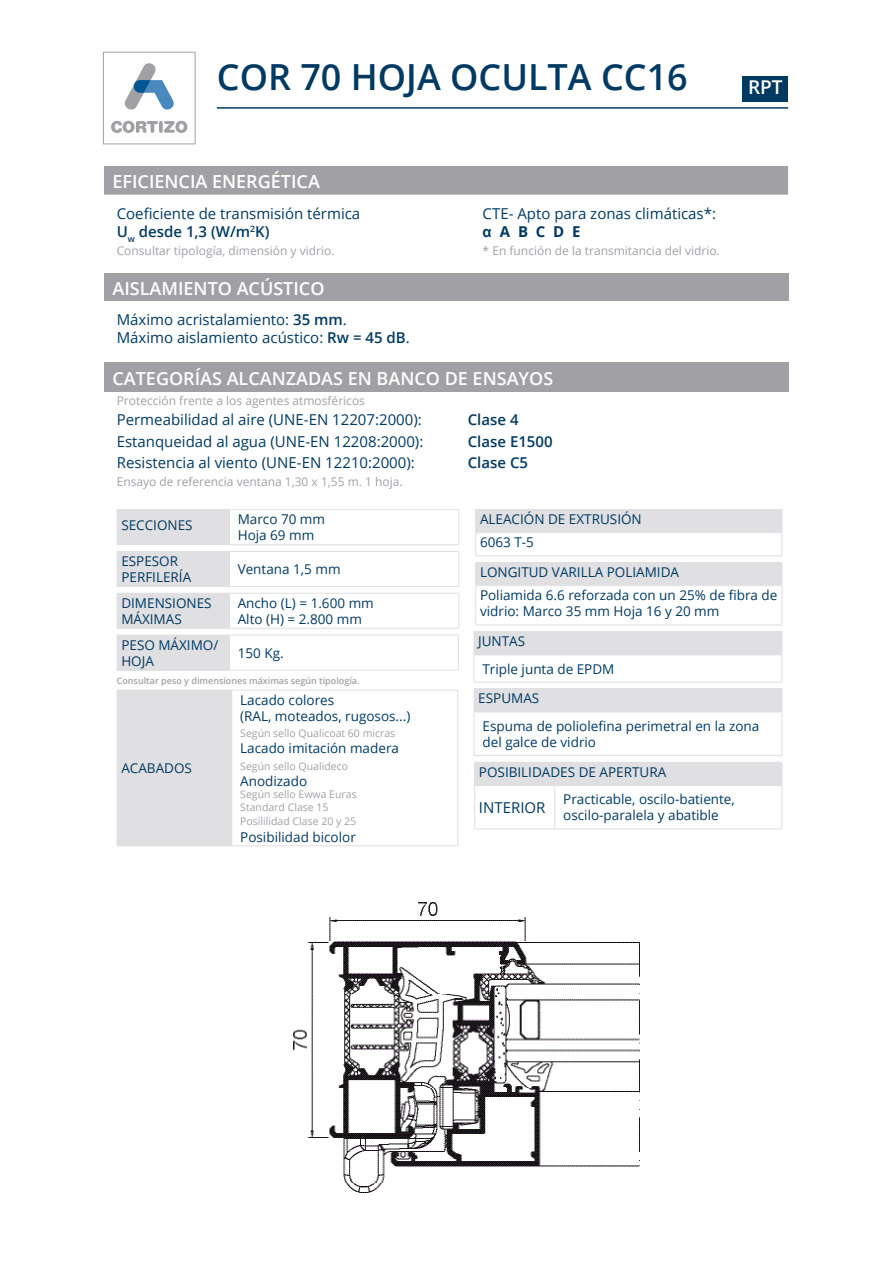
<style>
.page{position:relative;width:893px;height:1263px;background:#fff}
.page>*{position:absolute;margin:0;border:0;box-sizing:border-box;transform-origin:0 0}
.t1{font:600 36px "Open Sans";color:#003a62}
.t2{font:600 19.05px "Open Sans";color:#fff}
.titulos_apartdos{font:600 18px "Open Sans";color:#fff}
.Datos{font:15px "Open Sans";color:#003a62}
.Datos_bold{font:15px "Open Sans";color:#003a62}
.Datos-2{font:600 15px "Open Sans";color:#003a62}
.Datos_bold-2{font:600 15px "Open Sans";color:#003a62}
.Datos_bold-3{font:700 15px "Open Sans";color:#003a62}
.Datos-3{font:13.5px/16.2px "Open Sans";color:#003a62}
.titulos_apartdos-2{font:13.5px/16.2px "Open Sans";color:#003a62}
.Datos-4{font:12px "Open Sans";color:#a1a1a5}
.Datos_bold-4{font:12px "Open Sans";color:#a1a1a5}
.Datos-5{font:10.5px "Open Sans";color:#a1a1a5}
.t3{font:600 9px "Open Sans";color:#a1a1a5}
.s1{font-family:"Arial"}
.s2{font-weight:600}
</style>
<div class="page">
<svg style="left:103px;top:52px;width:93px;height:92px"></svg>
<div style="left:104px;top:166px;width:684px;height:29px;background:#a1a1a5"></div>
<div style="left:104px;top:274px;width:684px;height:27px;background:#a1a1a5"></div>
<div style="left:104px;top:362px;width:685px;height:29px;background:#a1a1a5"></div>
<div style="left:117px;top:510px;width:112px;height:35px;background:#e0e0e2"></div>
<hr style="left:229px;top:509px;width:230px;height:1px;background:#e0e0e2">
<hr style="left:458px;top:510px;width:1px;height:34px;background:#e0e0e2">
<hr style="left:229px;top:544px;width:230px;height:1px;background:#e0e0e2">
<hr style="left:117px;top:509px;width:112px;height:1px;background:#e0e0e2">
<hr style="left:229px;top:510px;width:1px;height:34px;background:#e0e0e2">
<div style="left:117px;top:551px;width:112px;height:35px;background:#e0e0e2"></div>
<hr style="left:229px;top:551px;width:230px;height:1px;background:#e0e0e2">
<hr style="left:229px;top:552px;width:1px;height:34px;background:#e0e0e2">
<hr style="left:458px;top:552px;width:1px;height:34px;background:#e0e0e2">
<hr style="left:117px;top:586px;width:112px;height:1px;background:#e0e0e2">
<hr style="left:229px;top:586px;width:230px;height:1px;background:#e0e0e2">
<div style="left:117px;top:593px;width:112px;height:35px;background:#e0e0e2"></div>
<hr style="left:229px;top:593px;width:230px;height:1px;background:#e0e0e2">
<hr style="left:229px;top:594px;width:1px;height:34px;background:#e0e0e2">
<hr style="left:458px;top:594px;width:1px;height:34px;background:#e0e0e2">
<hr style="left:117px;top:628px;width:112px;height:1px;background:#e0e0e2">
<hr style="left:229px;top:628px;width:230px;height:1px;background:#e0e0e2">
<div style="left:117px;top:635px;width:112px;height:35px;background:#e0e0e2"></div>
<hr style="left:229px;top:635px;width:230px;height:1px;background:#e0e0e2">
<hr style="left:229px;top:635px;width:1px;height:35px;background:#e0e0e2">
<hr style="left:458px;top:635px;width:1px;height:35px;background:#e0e0e2">
<hr style="left:117px;top:670px;width:112px;height:1px;background:#e0e0e2">
<hr style="left:229px;top:670px;width:230px;height:1px;background:#e0e0e2">
<div style="left:117px;top:690px;width:115px;height:156px;background:#e0e0e2"></div>
<hr style="left:232px;top:690px;width:226px;height:1px;background:#e0e0e2">
<hr style="left:457px;top:690px;width:1px;height:155px;background:#e0e0e2">
<hr style="left:232px;top:845px;width:226px;height:1px;background:#e0e0e2">
<div style="left:476px;top:510px;width:306px;height:23px;background:#e0e0e2"></div>
<hr style="left:475px;top:509px;width:307px;height:1px;background:#e0e0e2">
<svg style="left:475px;top:510px;width:1px;height:45px"></svg>
<svg style="left:782px;top:510px;width:1px;height:45px"></svg>
<hr style="left:475px;top:555px;width:307px;height:1px;background:#e0e0e2">
<div style="left:476px;top:563px;width:306px;height:23px;background:#e0e0e2"></div>
<hr style="left:475px;top:562px;width:307px;height:1px;background:#e0e0e2">
<svg style="left:475px;top:563px;width:1px;height:22px"></svg>
<svg style="left:782px;top:563px;width:1px;height:22px"></svg>
<hr style="left:475px;top:585px;width:307px;height:1px;background:#e0e0e2">
<hr style="left:475px;top:586px;width:1px;height:39px;background:#e0e0e2">
<hr style="left:782px;top:586px;width:1px;height:39px;background:#e0e0e2">
<hr style="left:475px;top:625px;width:307px;height:1px;background:#e0e0e2">
<div style="left:474px;top:632px;width:308px;height:23px;background:#e0e0e2"></div>
<hr style="left:474px;top:631px;width:308px;height:1px;background:#e0e0e2">
<svg style="left:474px;top:655px;width:1px;height:27px"></svg>
<svg style="left:782px;top:632px;width:1px;height:50px"></svg>
<hr style="left:474px;top:682px;width:308px;height:1px;background:#e0e0e2">
<div style="left:474px;top:689px;width:308px;height:23px;background:#e0e0e2"></div>
<hr style="left:474px;top:688px;width:308px;height:1px;background:#e0e0e2">
<svg style="left:782px;top:689px;width:1px;height:23px"></svg>
<hr style="left:474px;top:712px;width:308px;height:1px;background:#e0e0e2">
<hr style="left:474px;top:712px;width:1px;height:43px;background:#e0e0e2">
<hr style="left:782px;top:712px;width:1px;height:43px;background:#e0e0e2">
<hr style="left:474px;top:755px;width:308px;height:1px;background:#e0e0e2">
<div style="left:475px;top:762px;width:307px;height:23px;background:#e0e0e2"></div>
<hr style="left:474px;top:762px;width:81px;height:1px;background:#e0e0e2">
<svg style="left:474px;top:763px;width:1px;height:22px"></svg>
<svg style="left:782px;top:763px;width:1px;height:22px"></svg>
<hr style="left:474px;top:785px;width:81px;height:1px;background:#e0e0e2">
<hr style="left:474px;top:786px;width:1px;height:42px;background:#e0e0e2">
<hr style="left:555px;top:785px;width:227px;height:1px;background:#e0e0e2">
<hr style="left:554px;top:786px;width:1px;height:42px;background:#e0e0e2">
<hr style="left:782px;top:786px;width:1px;height:42px;background:#e0e0e2">
<hr style="left:474px;top:828px;width:81px;height:1px;background:#e0e0e2">
<hr style="left:555px;top:828px;width:227px;height:1px;background:#e0e0e2">
<hr style="left:217px;top:107px;width:523px;height:2px;background:#003a62">
<hr style="left:740px;top:107px;width:48px;height:2px;background:#003a62">
<div style="left:743px;top:76px;width:45px;height:26px;background:#003a62"></div>
<img style="left:292px;top:902px;width:347px;height:291px">
<p class="t1" style="left:217px;top:52px;width:472px">COR 70 HOJA OCULTA CC16</p>
<p class="titulos_apartdos" style="left:112px;top:169px;width:209px">EFICIENCIA ENERGÉTICA</p>
<p class="Datos_bold" style="left:117px;top:203px;width:245px">Coeficiente de transmisión térmica</p>
<p class="Datos_bold-2" style="left:117px;top:221px;width:154px">U<sub>w</sub> desde 1,3 (W/m<sup>2</sup>K)</p>
<p class="Datos_bold-4" style="left:117px;top:242px;width:219px">Consultar tipología, dimensión y vidrio.</p>
<p class="Datos_bold" style="left:483px;top:203px;width:235px">CTE- Apto para zonas climáticas*:</p>
<p class="Datos_bold-3" style="left:483px;top:221px;width:99px"><span class="s1">α</span> A B C D E</p>
<p class="Datos-4" style="left:483px;top:242px;width:239px">* En función de la transmitancia del vidrio.</p>
<p class="t2" style="left:748px;top:74px;width:36px">RPT</p>
<p class="titulos_apartdos" style="left:112px;top:276px;width:214px">AISLAMIENTO ACÚSTICO</p>
<p class="Datos" style="left:117px;top:309px;width:232px">Máximo acristalamiento: <span class="s2">35 mm</span>.</p>
<p class="Datos" style="left:117px;top:327px;width:294px">Máximo aislamiento acústico: <span class="s2">Rw = 45 dB</span>.</p>
<p class="titulos_apartdos" style="left:112px;top:366px;width:442px">CATEGORÍAS ALCANZADAS EN BANCO DE ENSAYOS</p>
<p class="Datos-4" style="left:117px;top:392px;width:250px">Protección frente a los agentes atmosféricos</p>
<p class="Datos" style="left:117px;top:410px;width:307px">Permeabilidad al aire (UNE-EN 12207:2000):</p>
<p class="Datos-2" style="left:468px;top:410px;width:52px">Clase 4</p>
<p class="Datos" style="left:117px;top:431px;width:308px">Estanqueidad al agua (UNE-EN 12208:2000):</p>
<p class="Datos-2" style="left:468px;top:431px;width:86px">Clase E1500</p>
<p class="Datos" style="left:117px;top:452px;width:300px">Resistencia al viento (UNE-EN 12210:2000):</p>
<p class="Datos-2" style="left:468px;top:452px;width:62px">Clase C5</p>
<p class="Datos-4" style="left:117px;top:474px;width:287px">Ensayo de referencia ventana 1,30 x 1,55 m. 1 hoja.</p>
<p class="titulos_apartdos-2" style="left:121px;top:517px;width:73px">SECCIONES</p>
<p class="titulos_apartdos-2" style="left:480px;top:511px;width:163px">ALEACIÓN DE EXTRUSIÓN</p>
<p class="titulos_apartdos-2" style="left:480px;top:534px;width:55px">6063 T-5</p>
<p class="titulos_apartdos-2" style="left:480px;top:564px;width:201px">LONGITUD VARILLA POLIAMIDA</p>
<p class="Datos-3" style="left:480px;top:587px;width:299px">Poliamida 6.6 reforzada con un 25% de fibra de vidrio: Marco 35 mm Hoja 16 y 20 mm</p>
<p class="Datos-3" style="left:478px;top:633px;width:49px">JUNTAS</p>
<p class="Datos-3" style="left:482px;top:660px;width:133px">Triple junta de EPDM</p>
<p class="Datos-3" style="left:478px;top:690px;width:63px">ESPUMAS</p>
<p class="Datos-3" style="left:483px;top:717px;width:278px">Espuma de poliolefina perimetral en la zona del galce de vidrio</p>
<p class="titulos_apartdos-2" style="left:479px;top:763px;width:189px">POSIBILIDADES DE APERTURA</p>
<p class="Datos" style="left:479px;top:797px;width:68px">INTERIOR</p>
<p class="Datos-3" style="left:563px;top:791px;width:173px">Practicable, oscilo-batiente, oscilo-paralela y abatible</p>
<p class="Datos-3" style="left:238px;top:511px;width:89px">Marco 70 mm</p>
<p class="Datos-3" style="left:238px;top:527px;width:78px">Hoja 69 mm</p>
<p class="titulos_apartdos-2" style="left:121px;top:553px;width:71px">ESPESOR<br>PERFILERÍA</p>
<p class="Datos-3" style="left:238px;top:561px;width:104px">Ventana 1,5 mm</p>
<p class="titulos_apartdos-2" style="left:121px;top:594px;width:92px">DIMENSIONES<br>MÁXIMAS</p>
<p class="Datos-3" style="left:238px;top:594px;width:138px">Ancho (L) = 1.600 mm</p>
<p class="Datos-3" style="left:238px;top:611px;width:126px">Alto (H) = 2.800 mm</p>
<p class="titulos_apartdos-2" style="left:121px;top:636px;width:99px">PESO MÁXIMO/<br>HOJA</p>
<p class="Datos-3" style="left:238px;top:644px;width:47px">150 Kg.</p>
<p class="t3" style="left:117px;top:674px;width:244px">Consultar peso y dimensiones máximas según tipología.</p>
<p class="Datos-3" style="left:240px;top:691px;width:96px">Lacado colores</p>
<p class="Datos-3" style="left:240px;top:707px;width:172px">(RAL, moteados, rugosos...)</p>
<p class="Datos-5" style="left:240px;top:726px;width:157px">Según sello Qualicoat 60 micras</p>
<p class="Datos-3" style="left:240px;top:740px;width:160px">Lacado imitación madera</p>
<p class="Datos-5" style="left:240px;top:758px;width:109px">Según sello Qualideco</p>
<p class="Datos-3" style="left:240px;top:772px;width:68px">Anodizado</p>
<p class="Datos-5" style="left:240px;top:787px;width:118px">Según sello Ewwa Euras</p>
<p class="Datos-5" style="left:240px;top:800px;width:90px">Standard Clase 15</p>
<p class="Datos-5" style="left:240px;top:814px;width:117px">Posililidad Clase 20 y 25</p>
<p class="Datos-3" style="left:240px;top:828px;width:117px">Posibilidad bicolor</p>
<p class="titulos_apartdos-2" style="left:121px;top:760px;width:72px">ACABADOS</p>
</div>
